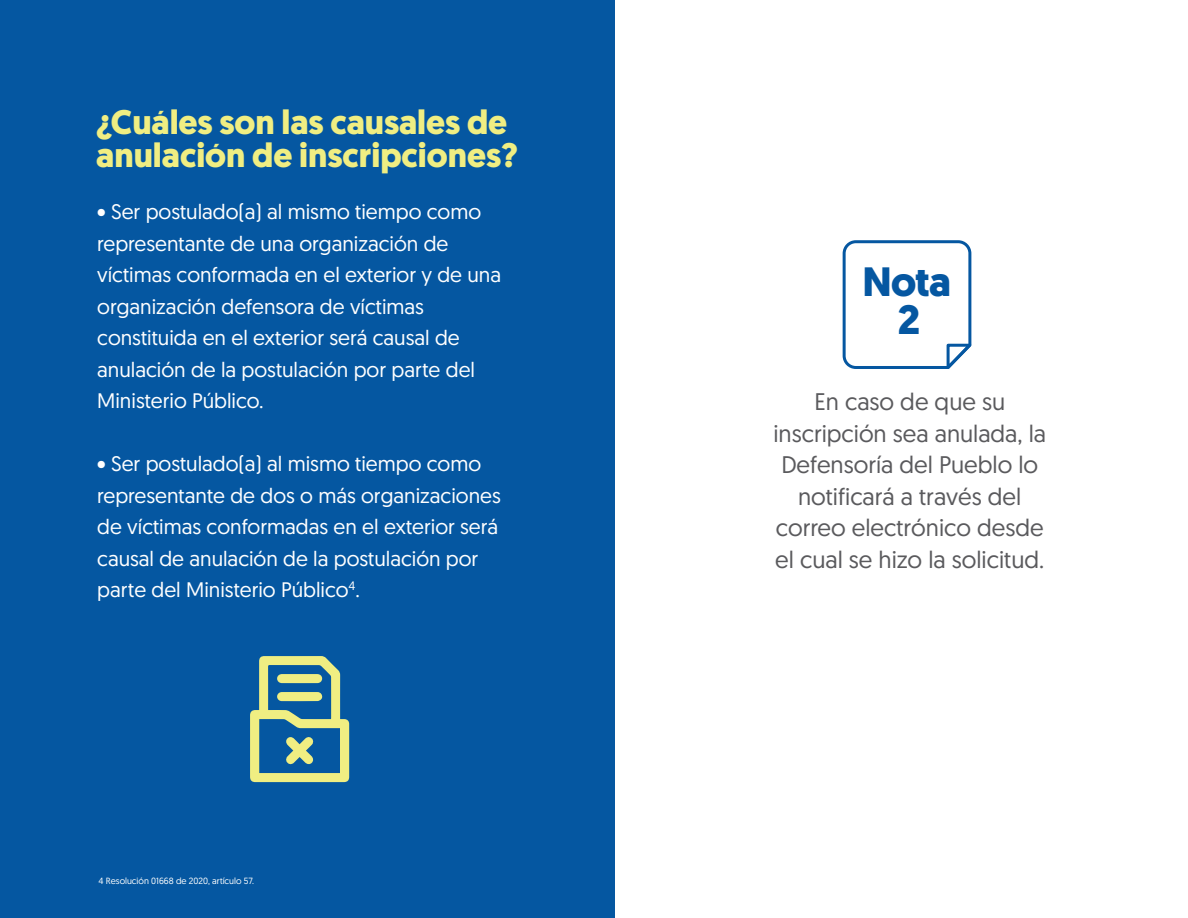
<style>
.page{position:relative;width:1188px;height:918px;background:#fff}
.page>*{position:absolute;margin:0;border:0;box-sizing:border-box;transform-origin:0 0}
.t1{font:700 40.95px/38px "Geomanist";color:#0557a1;text-align:center}
.t2{font:700 34.05px/33px "Geomanist";color:#f0ee82}
.t3{font:24px/31.5px "Geomanist";color:#5a5a5d;text-align:center}
.t4{font:21px/31.5px "Geomanist";color:#fff}
.t5{font:9px "Geomanist";color:#fff}
</style>
<div class="page">
<div style="left:0;top:0;width:614px;height:918px;background:#0557a1"></div>
<svg style="left:250px;top:656px;width:99px;height:126px"></svg>
<svg style="left:842px;top:240px;width:130px;height:129px"></svg>
<h2 class="t2" style="left:96px;top:106px;width:423px">¿Cuáles son las causales de anulación de inscripciones?</h2>
<p class="t4" style="left:97px;top:196px;width:405px">• Ser postulado(a) al mismo tiempo como representante de una organización de víctimas conformada en el exterior y de una organización defensora de víctimas constituida en el exterior será causal de anulación de la postulación por parte del Ministerio Público.</p>
<p class="t4" style="left:97px;top:448px;width:405px">• Ser postulado(a) al mismo tiempo como representante de dos o más organizaciones de víctimas conformadas en el exterior será causal de anulación de la postulación por parte del Ministerio Público<sup>4</sup>.</p>
<p class="t5" style="left:99px;top:875px;width:157px">4 Resolución 01668 de 2020, artículo 57.</p>
<h1 class="t1" style="left:863px;top:262px;width:90px">Nota<br>2</h1>
<p class="t3" style="left:773px;top:386px;width:274px">En caso de que su inscripción sea anulada, la<br>Defensoría del Pueblo lo notificará a través del correo electrónico desde el cual se hizo la solicitud.</p>
</div>
